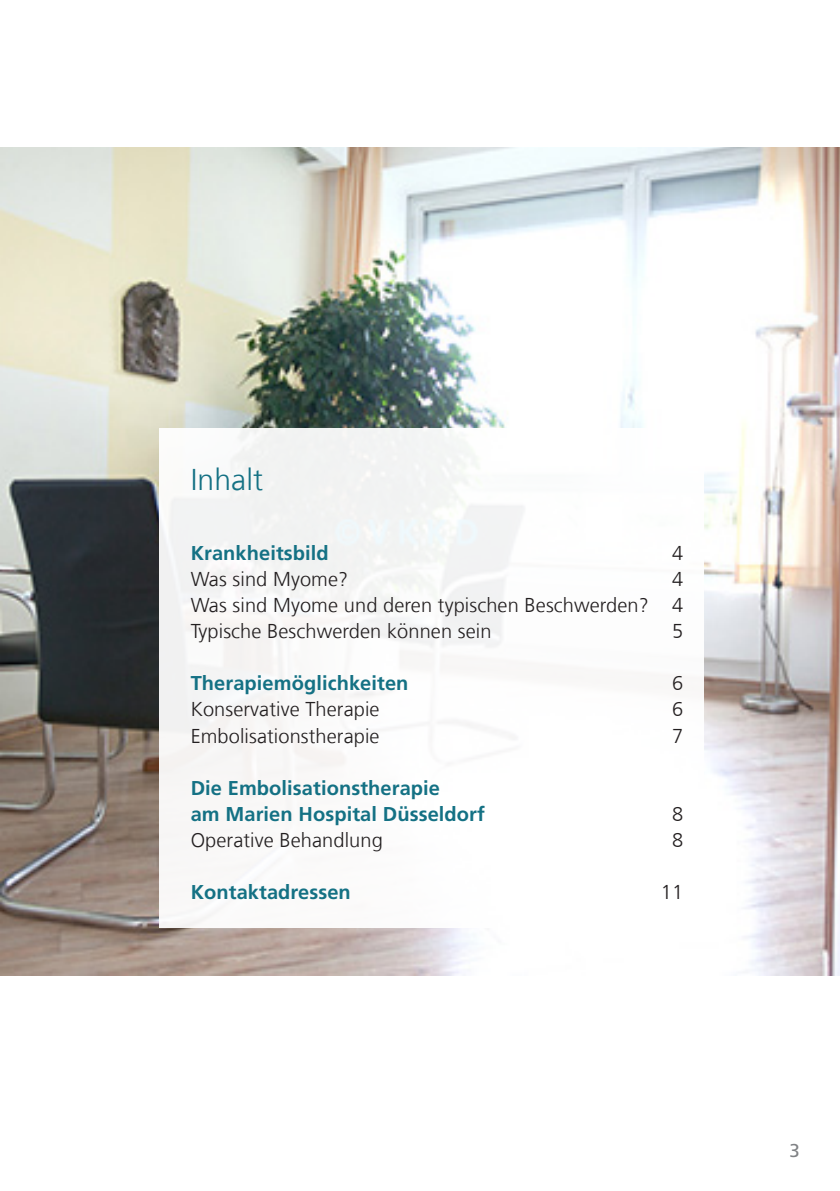
<style>
.page{position:relative;width:840px;height:1191px;background:#fff}
.page>*{position:absolute;margin:0;border:0;box-sizing:border-box;transform-origin:0 0}
.Copy_bold_9pt{font:300 30px "Frutiger LT Com";letter-spacing:.005em;color:#147184}
.Copy_light_9pt{font:300 20px/26px "Frutiger LT Com";letter-spacing:.005em;color:#231f20;text-align:justify}
.Copy_light_9pt-2{font:700 20px/26px "Frutiger LT Com";letter-spacing:.005em;color:#147184}
.t1{font:18.6px "Frutiger LT Com";color:#808285}
</style>
<div class="page">
<img style="left:0;top:147px;width:839px;height:828px">
<div style="left:159px;top:428px;width:544px;height:499px;background:#fff"></div>
<p class="Copy_bold_9pt" style="left:190px;top:462px;width:74px">Inhalt</p>
<p class="Copy_light_9pt-2" style="left:190px;top:540px;width:140px">Krankheitsbild</p>
<p class="Copy_light_9pt" style="left:671px;top:540px;width:13px">4</p>
<p class="Copy_light_9pt" style="left:190px;top:566px;width:159px">Was sind Myome?</p>
<p class="Copy_light_9pt" style="left:190px;top:566px;width:493px;text-indent:481px">4<br>Was sind Myome und deren typischen Beschwerden? 4<br>Typische Beschwerden können sein</p>
<p class="Copy_light_9pt" style="left:671px;top:618px;width:13px">5</p>
<p class="Copy_light_9pt-2" style="left:190px;top:670px;width:219px">Therapiemöglichkeiten</p>
<p class="Copy_light_9pt" style="left:671px;top:670px;width:13px">6</p>
<p class="Copy_light_9pt" style="left:190px;top:696px;width:190px">Konservative Therapie</p>
<p class="Copy_light_9pt" style="left:671px;top:696px;width:13px">6</p>
<p class="Copy_light_9pt" style="left:190px;top:722px;width:190px">Embolisationstherapie</p>
<p class="Copy_light_9pt" style="left:671px;top:722px;width:13px">7</p>
<p class="Copy_light_9pt-2" style="left:190px;top:774px;width:295px">Die Embolisationstherapie<br>am Marien Hospital Düsseldorf</p>
<p class="Copy_light_9pt" style="left:671px;top:800px;width:13px">8</p>
<p class="Copy_light_9pt" style="left:190px;top:826px;width:193px">Operative Behandlung</p>
<p class="Copy_light_9pt" style="left:671px;top:826px;width:13px">8</p>
<p class="Copy_light_9pt-2" style="left:190px;top:878px;width:161px">Kontaktadressen</p>
<p class="Copy_light_9pt" style="left:660px;top:878px;width:24px">11</p>
<p class="t1" style="left:789px;top:1139px;width:12px">3</p>
</div>
